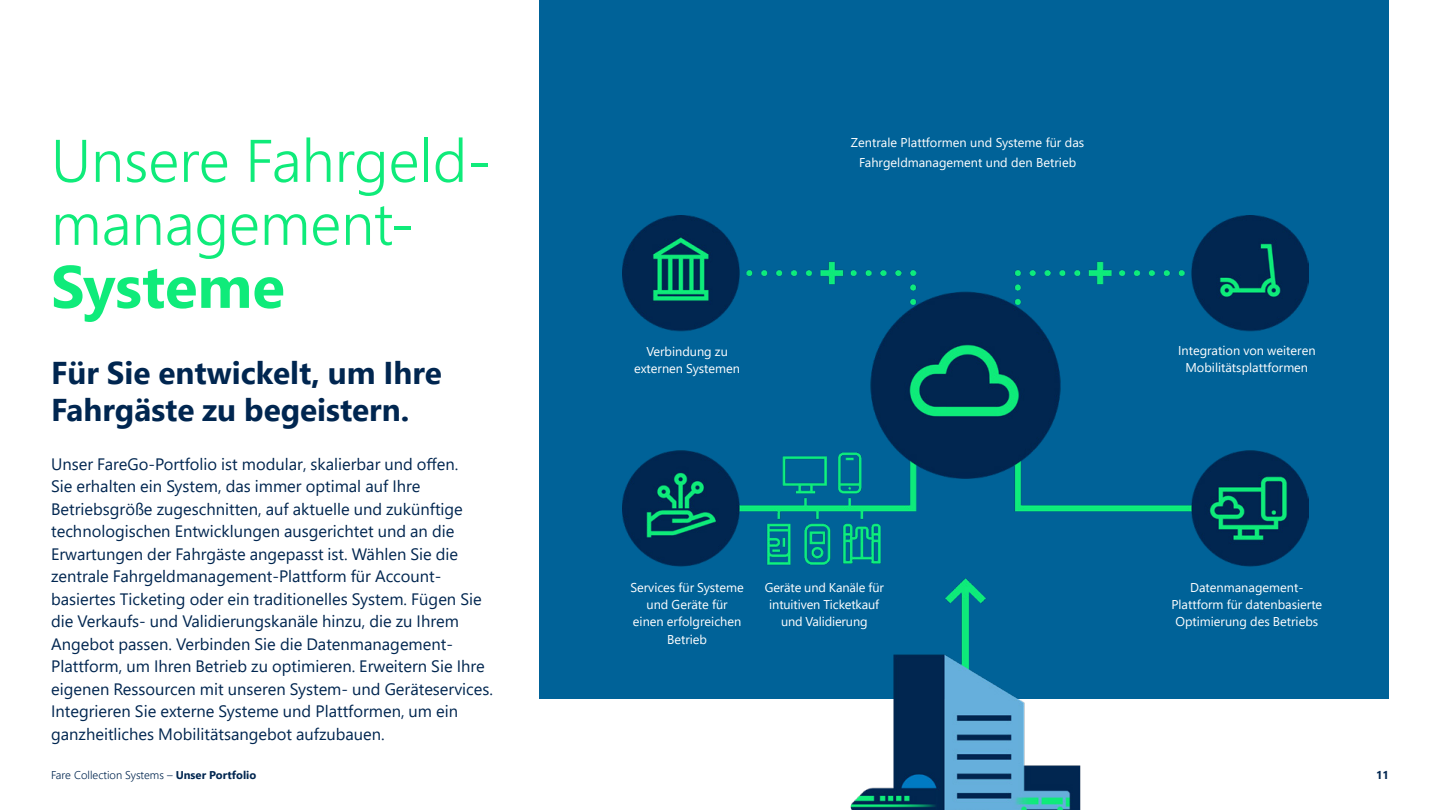
<style>
.page{position:relative;width:1440px;height:810px;background:#fff}
.page>*{position:absolute;margin:0;border:0;box-sizing:border-box;transform-origin:0 0}
.t1{font:300 60px/63px "Segoe UI";color:#0feb7a}
.t2{font:700 60px "Segoe UI";color:#0feb7a}
.t3{font:700 31.5px/37.5px "Segoe UI";color:#002650}
.t4{font:16.5px/22.5px "Segoe UI";color:#002650}
.t5{font:12.75px/17.2px "Segoe UI";color:#fff;text-align:center}
.t6{font:300 11.25px "Segoe UI";color:#002650}
.t7{font:700 11.25px "Segoe UI";color:#002650}
.s1{font-weight:700}
</style>
<div class="page">
<div style="left:540px;top:0;width:849px;height:698px;background:#006298"></div>
<img style="left:623px;top:215px;width:685px;height:595px">
<h1 class="t1" style="left:51px;top:123px;width:442px">Unsere Fahrgeld&shy;management-</h1>
<h1 class="t2" style="left:51px;top:230px;width:235px">Systeme</h1>
<h2 class="t3" style="left:51px;top:352px;width:392px">Für Sie entwickelt, um Ihre<br>Fahrgäste zu begeistern.</h2>
<p class="t4" style="left:51px;top:451px;width:443px">Unser FareGo-Portfolio ist modular, skalierbar und offen.<br>Sie erhalten ein System, das immer optimal auf Ihre Betriebsgröße zugeschnitten, auf aktuelle und zukünftige technologischen Entwicklungen ausgerichtet und an die Erwartungen der Fahrgäste angepasst ist. Wählen Sie die zentrale Fahrgeldmanagement-Plattform für Account&shy;basiertes Ticketing oder ein traditionelles System. Fügen Sie die Verkaufs- und Validierungskanäle hinzu, die zu Ihrem Angebot passen. Verbinden Sie die Datenmanagement-Plattform, um Ihren Betrieb zu optimieren. Erweitern Sie Ihre eigenen Ressourcen mit unseren System- und Geräteservices.<br>Integrieren Sie externe Systeme und Plattformen, um ein ganzheitliches Mobilitätsangebot aufzubauen.</p>
<p class="t6" style="left:51px;top:764px;width:207px">Fare Collection Systems – <span class="s1">Unser Portfolio</span></p>
<p class="t5" style="left:634px;top:342px;width:108px">Verbindung zu externen Systemen</p>
<p class="t5" style="left:851px;top:132px;width:235px;line-height:19.5px">Zentrale Plattformen und Systeme für das<br>Fahrgeldmanagement und den Betrieb</p>
<p class="t5" style="left:630px;top:578px;width:115px">Services für Systeme und Geräte für einen erfolgreichen<br>Betrieb</p>
<p class="t5" style="left:765px;top:578px;width:121px">Geräte und Kanäle für intuitiven Ticketkauf und Validierung</p>
<p class="t5" style="left:1178px;top:341px;width:139px">Integration von weiteren<br>Mobilitätsplattformen</p>
<p class="t5" style="left:1171px;top:578px;width:152px">Datenmanagement-<br>Plattform für datenbasierte<br>Optimierung des Betriebs</p>
<p class="t7" style="left:1376px;top:764px;width:14px">11</p>
</div>
